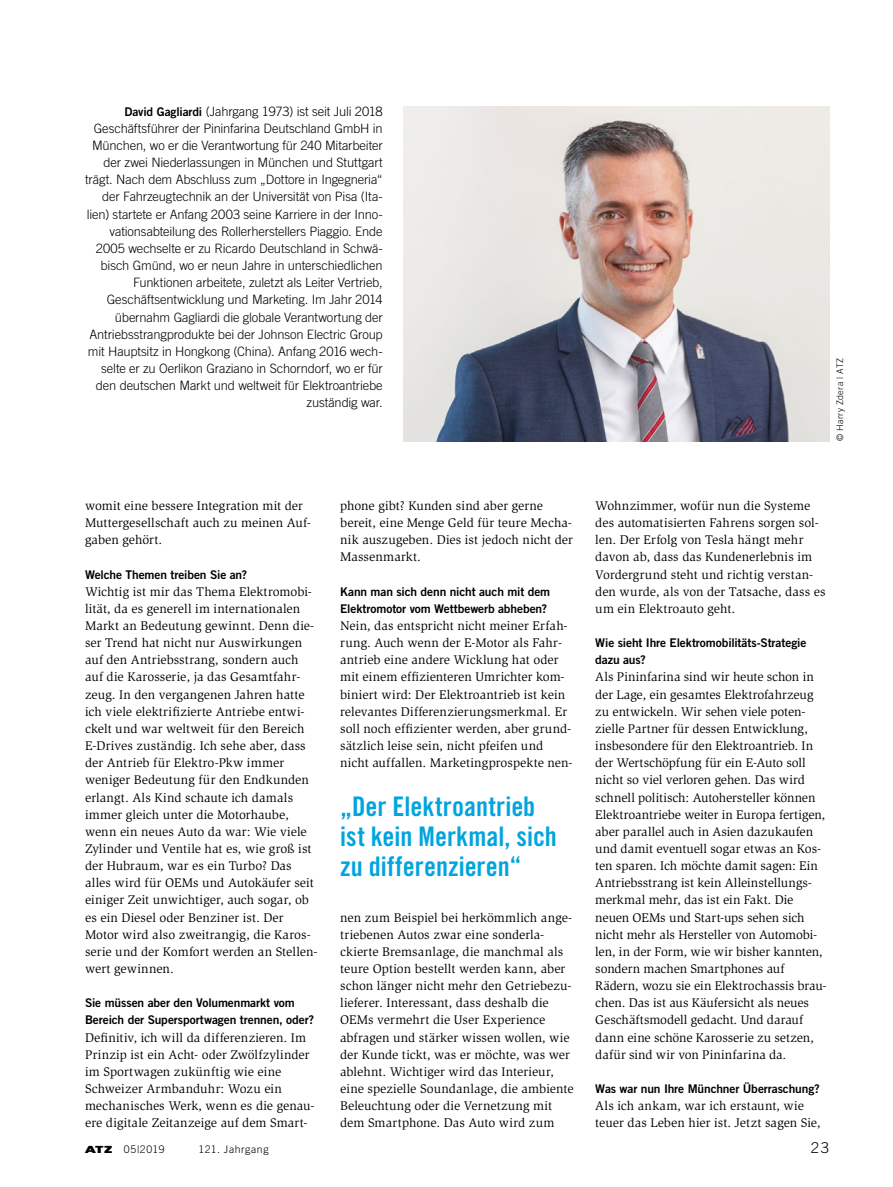
<style>
.page{position:relative;width:893px;height:1187px;background:#fff}
.page>*{position:absolute;margin:0;border:0;box-sizing:border-box;transform-origin:0 0}
.NoXML_Quotation{font:27px/30px "Trade Gothic LT Std Bd Cn 20";color:#00a4df}
.NoXML_Pagina{font:300 15px "Trade Gothic LT Std";color:#000}
.Para_Answer_x{font:12.9px/17.1px "Slimbach Std";letter-spacing:.005em;color:#000}
.Image_Caption_Biogra{font:300 12.9px/17.1px "Trade Gothic LT Std";letter-spacing:-.01em;color:#000;text-align:right}
.Para_Question_x{font:12px/17.1px "Trade Gothic LT Std Bd 2";letter-spacing:-.01em;color:#000}
.NoXML_Fußzeile{font:300 10.5px "Trade Gothic LT Std";letter-spacing:.045em;color:#000}
.Image_Source_x{font:300 9px "Trade Gothic LT Std";letter-spacing:.04em;color:#000}
.s1{font-family:"Trade Gothic LT Std Bd 2";font-weight:400;font-size:12px}
.s2{font-family:"The Sans";font-weight:900}
</style>
<div class="page">
<img style="left:404px;top:106px;width:425px;height:335px">
<p class="Image_Caption_Biogra" style="left:85px;top:102px;width:299px"><span class="s1">David Gagliardi</span> (Jahrgang 1973) ist seit Juli 2018<br>Geschäftsführer der Pininfarina Deutschland GmbH in München, wo er die Verantwortung für 240 Mitarbeiter der zwei N iederlassungen in München und Stuttgart trägt. Nach dem Abschluss zum „Dottore in Ingegneria“ der Fahrzeugtechnik an der Universität von Pisa (Ita&shy;lien) startete er Anfang 2003 seine Karriere in der Inno&shy;vationsabteilung des Rollerherstellers Piaggio. Ende 2005 wechselte er zu R icardo Deutschland in Schwä&shy;bisch Gmünd, wo er neun Jahre in unterschiedlichen Funktionen arbeitete, zuletzt als Leiter Vertrieb, Geschäftsentwicklung und Marketing. Im Jahr 2014 übernahm Gagliardi die globale Verantwortung der Antriebsstrangprodukte bei der Johnson Electric Group mit Hauptsitz in Hongkong (China). Anfang 2016 wech&shy;selte er zu Oerlikon Graziano in Schorndorf, wo er für den deutschen Markt und weltweit für Elektroantriebe zuständig war.</p>
<p class="Image_Source_x" style="left:834px;top:441px;width:85px;rotate:-90deg">© Harry Zdera | ATZ</p>
<p class="Para_Answer_x" style="left:85px;top:497px;width:227px">womit eine bessere Integration mit der<br>Muttergesellschaft auch zu meinen Auf&shy;gaben gehört.</p>
<p class="Para_Question_x" style="left:85px;top:565px;width:164px">Welche Themen treiben Sie an?</p>
<p class="Para_Answer_x" style="left:85px;top:583px;width:234px">Wichtig ist mir das Thema Elektromobi&shy;lität, da es generell im internationalen Markt an Bedeutung gewinnt. Denn die&shy;ser Trend hat nicht nur Auswirkungen auf den Antriebsstrang, sondern auch auf die Karosserie, ja das Gesamtfahr&shy;zeug. In den vergangenen Jahren hatte ich viele elektrifizierte Antriebe entwi&shy;ckelt und war weltweit für den Bereich E-Drives zuständig. Ich sehe aber, dass der Antrieb für Elektro-Pkw immer weniger Bedeutung für den Endkunden erlangt. Als Kind schaute ich damals immer gleich unter die Motorhaube, wenn ein neues Auto da war: Wie viele Zylinder und Ventile hat es, wie groß ist der Hubraum, war es ein Turbo? Das alles wird für OEMs und Autokäufer seit einiger Zeit unwichtiger, auch sogar, ob es ein Diesel oder Benziner ist. Der Motor wird also zweitrangig, die Karos&shy;serie und der Komfort werden an Stellen&shy;wert gewinnen.</p>
<p class="Para_Question_x" style="left:85px;top:994px;width:231px">Sie müssen aber den Volumenmarkt vom<br>Bereich der Supersportwagen trennen, oder?</p>
<p class="Para_Answer_x" style="left:85px;top:1028px;width:231px">Definitiv, ich will da differenzieren. Im Prinzip ist ein Acht- oder Zwölfzylinder im Sportwagen zukünftig wie eine Schweizer Armbanduhr: Wozu ein mechanisches Werk, wenn es die genau&shy;ere digitale Zeitanzeige auf dem Smart-</p>
<p class="Para_Answer_x" style="left:340px;top:497px;width:234px">phone gibt? Kunden sind aber gerne bereit, eine Menge Geld für teure Mecha&shy;nik auszugeben. Dies ist jedoch nicht der<br>Massenmarkt.</p>
<p class="Para_Question_x" style="left:340px;top:582px;width:212px">Kann man sich denn nicht auch mit dem<br>Elektromotor vom Wettbewerb abheben?</p>
<p class="Para_Answer_x" style="left:340px;top:617px;width:234px">Nein, das entspricht nicht meiner Erfah&shy;rung. Auch wenn der E-Motor als Fahr&shy;antrieb eine andere Wicklung hat oder mit einem effizienteren Umrichter kom&shy;biniert wird: Der Elektroantrieb ist kein relevantes Differenzierungsmerkmal. Er soll noch effizienter werden, aber grund&shy;sätzlich leise sein, nicht pfeifen und nicht auffallen. Marketingprospekte nen-</p>
<p class="NoXML_Quotation" style="left:340px;top:790px;width:218px">„Der Elektroantrieb ist kein Merkmal, sich zu differenzieren“</p>
<p class="Para_Answer_x" style="left:340px;top:908px;width:235px">nen zum Beispiel bei herkömmlich ange&shy;triebenen Autos zwar eine sonderla&shy;ckierte Bremsanlage, die manchmal als teure Option bestellt werden kann, aber schon länger nicht mehr den Getriebezu&shy;lieferer. Interessant, dass deshalb die OEMs vermehrt die User Experience abfragen und stärker wissen wollen, wie der Kunde tickt, was er möchte, was wer ablehnt. Wichtiger wird das Interieur, eine spezielle Soundanlage, die ambiente Beleuchtung oder die Vernetzung mit dem Smartphone. Das Auto wird zum</p>
<p class="Para_Answer_x" style="left:595px;top:497px;width:232px">Wohnzimmer, wofür nun die Systeme des automatisierten Fahrens sorgen sol&shy;len. Der Erfolg von Tesla hängt mehr davon ab, dass das Kundenerlebnis im Vordergrund steht und richtig verstan&shy;den wurde, als von der Tatsache, dass es um ein Elektroauto geht.</p>
<p class="Para_Question_x" style="left:595px;top:634px;width:213px">Wie sieht Ihre Elektromobilitäts-Strategie dazu aus?</p>
<p class="Para_Answer_x" style="left:595px;top:668px;width:233px">Als Pininfarina sind wir heute schon in der Lage, ein gesamtes Elektrofahrzeug zu entwickeln. Wir sehen viele poten&shy;zielle Partner für dessen Entwicklung, insbesondere für den Elektroantrieb. In der Wertschöpfung für ein E-Auto soll nicht so viel verloren gehen. Das wird schnell politisch: Autohersteller können Elektroantriebe weiter in Europa fertigen, aber parallel auch in Asien dazukaufen und damit eventuell sogar etwas an Kos&shy;ten sparen. Ich möchte damit sagen: Ein Antriebsstrang ist kein Alleinstellungs&shy;merkmal mehr, das ist ein Fakt. Die neuen OEMs und Start-ups sehen sich nicht mehr als Hersteller von Automobi&shy;len, in der Form, wie wir bisher kannten, sondern machen Smartphones auf Rädern, wozu sie ein Elektrochassis brau&shy;chen. Das ist aus Käufersicht als neues Geschäftsmodell gedacht. Und darauf dann eine schöne Karosserie zu setzen, dafür sind wir von Pininfarina da.</p>
<p class="Para_Question_x" style="left:595px;top:1079px;width:226px">Was war nun Ihre Münchner Überraschung?</p>
<p class="Para_Answer_x" style="left:595px;top:1097px;width:227px">Als ich ankam, war ich erstaunt, wie teuer das Leben hier ist. Jetzt sagen Sie,</p>
<p class="NoXML_Fußzeile" style="left:85px;top:1142px;width:81px"><span class="s2">ATZ</span> 05|2019</p>
<p class="NoXML_Fußzeile" style="left:198px;top:1142px;width:72px">121. Jahrgang</p>
<p class="NoXML_Pagina" style="left:811px;top:1138px;width:20px">23</p>
</div>
